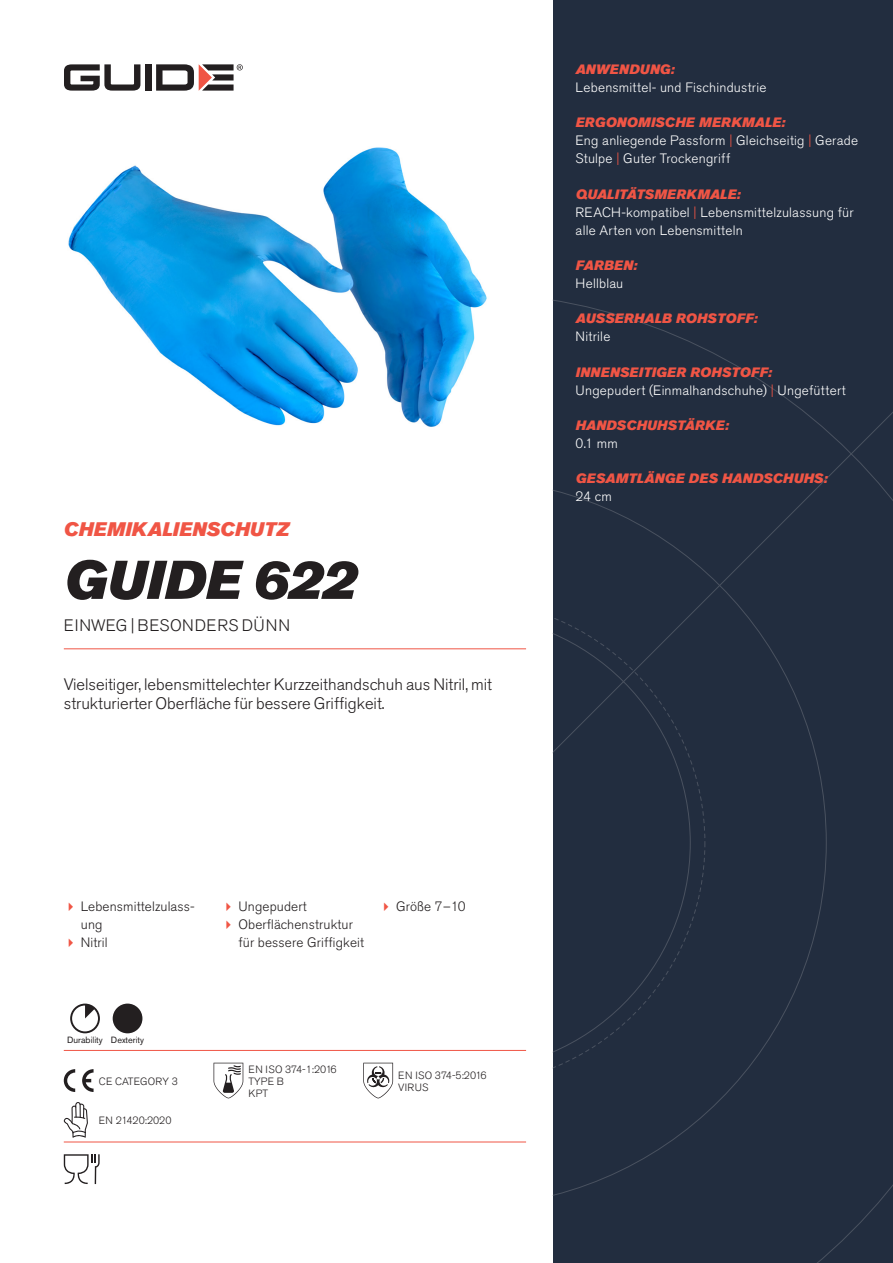
<style>
.page{position:relative;width:893px;height:1263px;background:#fff}
.page>*{position:absolute;margin:0;border:0;box-sizing:border-box;transform-origin:0 0}
.Rubrik{font:italic 54px "Akzidenz Grotesk Pro Super";color:#231f20}
.Överrubrik{font:italic 19.5px "Akzidenz Grotesk Pro Super";letter-spacing:.005em;color:#f05545}
.Ingress{font:300 16.5px/19.8px "Akzidenz Grotesk Pro";color:#231f20}
.Product_-_AltSegment{font:300 16.5px "Akzidenz Grotesk Pro";letter-spacing:.03em;color:#231f20}
.Produkt_-_Brödtext{font:300 13.5px/18px "Akzidenz Grotesk Pro";letter-spacing:.02em;color:#fff}
.Produkt_-_Namn{font:italic 13.5px "Akzidenz Grotesk Pro Super";letter-spacing:.015em;color:#f05545}
.t1{font:300 13.5px/18px "Akzidenz Grotesk Pro";letter-spacing:.01em;color:#231f20}
.t2{font:300 10.5px "Akzidenz Grotesk Pro";letter-spacing:.01em;color:#231f20}
.Produkt_-_Egenskaper{font:9px "Akzidenz Grotesk Pro";color:#231f20}
.s1{color:#f05545}
</style>
<div class="page">
<div style="left:145px;top:64px;width:7px;height:27px;background:#231f20"></div>
<svg style="left:156px;top:64px;width:87px;height:27px"></svg>
<svg style="left:64px;top:64px;width:76px;height:27px"></svg>
<div style="left:553px;top:0;width:340px;height:1263px;background:#222d3f"></div>
<svg style="left:553px;top:300px;width:340px;height:963px"></svg>
<hr style="left:64px;top:1050px;width:462px;height:1px;background:#f05545">
<hr style="left:64px;top:1142px;width:462px;height:1px;background:#f05545">
<svg style="left:70px;top:1003px;width:30px;height:30px"></svg>
<div style="left:113px;top:1003px;width:29px;height:30px;background:#231f20;border-radius:50%"></div>
<svg style="left:64px;top:1069px;width:11px;height:23px"></svg>
<svg style="left:82px;top:1069px;width:12px;height:23px"></svg>
<svg style="left:214px;top:1063px;width:29px;height:35px"></svg>
<svg style="left:363px;top:1063px;width:30px;height:35px"></svg>
<svg style="left:64px;top:1102px;width:24px;height:36px"></svg>
<svg style="left:64px;top:1154px;width:36px;height:30px"></svg>
<img style="left:68px;top:147px;width:419px;height:280px">
<hr style="left:64px;top:648px;width:462px;height:1px;background:#f05545">
<p class="Överrubrik" style="left:64px;top:517px;width:227px">CHEMIKALIENSCHUTZ</p>
<p class="Rubrik" style="left:64px;top:545px;width:294px">GUIDE 622</p>
<p class="Product_-_AltSegment" style="left:64px;top:615px;width:228px">EINWEG | BESONDERS DÜNN</p>
<p class="Ingress" style="left:64px;top:674px;width:430px">Vielseitiger, lebensmittelechter Kurzzeithandschuh aus Nitril, mit strukturierter Oberfläche für bessere Griffigkeit.</p>
<p class="t1" style="left:81px;top:897px;width:115px">Lebensmittelzulass&shy;ung</p>
<p class="t1" style="left:81px;top:933px;width:28px">Nitril</p>
<p class="Produkt_-_Egenskaper" style="left:67px;top:1034px;width:37px">Durability</p>
<p class="Produkt_-_Egenskaper" style="left:111px;top:1034px;width:35px">Dexterity</p>
<p class="t2" style="left:99px;top:1074px;width:81px">CE CATEGORY 3</p>
<p class="t2" style="left:99px;top:1113px;width:74px">EN 21420:2020</p>
<p class="t1" style="left:238px;top:897px;width:70px">Ungepudert</p>
<p class="t1" style="left:238px;top:915px;width:127px">Oberflächenstruktur für bessere Griffigkeit</p>
<p class="t1" style="left:396px;top:897px;width:71px">Größe 7–10</p>
<p class="t2" style="left:248px;top:1062px;width:90px">EN ISO 374-1:2016</p>
<p class="t2" style="left:248px;top:1074px;width:37px">TYPE B</p>
<p class="t2" style="left:248px;top:1086px;width:21px">KPT</p>
<p class="t2" style="left:398px;top:1068px;width:90px">EN ISO 374-5:2016</p>
<p class="t2" style="left:398px;top:1080px;width:32px">VIRUS</p>
<p class="Produkt_-_Namn" style="left:576px;top:60px;width:100px">ANWENDUNG:</p>
<p class="Produkt_-_Brödtext" style="left:576px;top:78px;width:193px">Lebensmittel- und Fischindustrie</p>
<p class="Produkt_-_Namn" style="left:576px;top:114px;width:211px">ERGONOMISCHE MERKMALE:</p>
<p class="Produkt_-_Brödtext" style="left:576px;top:132px;width:284px">Eng anliegende Passform <span class="s1">|</span> Gleichseitig <span class="s1">|</span> Gerade<br>Stulpe <span class="s1">|</span> Guter Trockengriff</p>
<p class="Produkt_-_Namn" style="left:576px;top:185px;width:166px">QUALITÄTSMERKMALE:</p>
<p class="Produkt_-_Brödtext" style="left:576px;top:203px;width:280px">REACH-kompatibel <span class="s1">|</span> Lebensmittelzulassung für alle Arten von Lebensmitteln</p>
<p class="Produkt_-_Namn" style="left:576px;top:256px;width:63px">FARBEN:</p>
<p class="Produkt_-_Brödtext" style="left:576px;top:274px;width:49px">Hellblau</p>
<p class="Produkt_-_Namn" style="left:576px;top:310px;width:183px">AUSSERHALB ROHSTOFF:</p>
<p class="Produkt_-_Brödtext" style="left:576px;top:328px;width:36px">Nitrile</p>
<p class="Produkt_-_Namn" style="left:576px;top:363px;width:198px">INNENSEITIGER ROHSTOFF:</p>
<p class="Produkt_-_Brödtext" style="left:576px;top:381px;width:272px">Ungepudert (Einmalhandschuhe) <span class="s1">|</span> Ungefüttert</p>
<p class="Produkt_-_Namn" style="left:576px;top:416px;width:155px">HANDSCHUHSTÄRKE:</p>
<p class="Produkt_-_Brödtext" style="left:576px;top:434px;width:44px">0.1 mm</p>
<p class="Produkt_-_Namn" style="left:576px;top:470px;width:253px">GESAMTLÄNGE DES HANDSCHUHS:</p>
<p class="Produkt_-_Brödtext" style="left:576px;top:488px;width:38px">24 cm</p>
</div>
